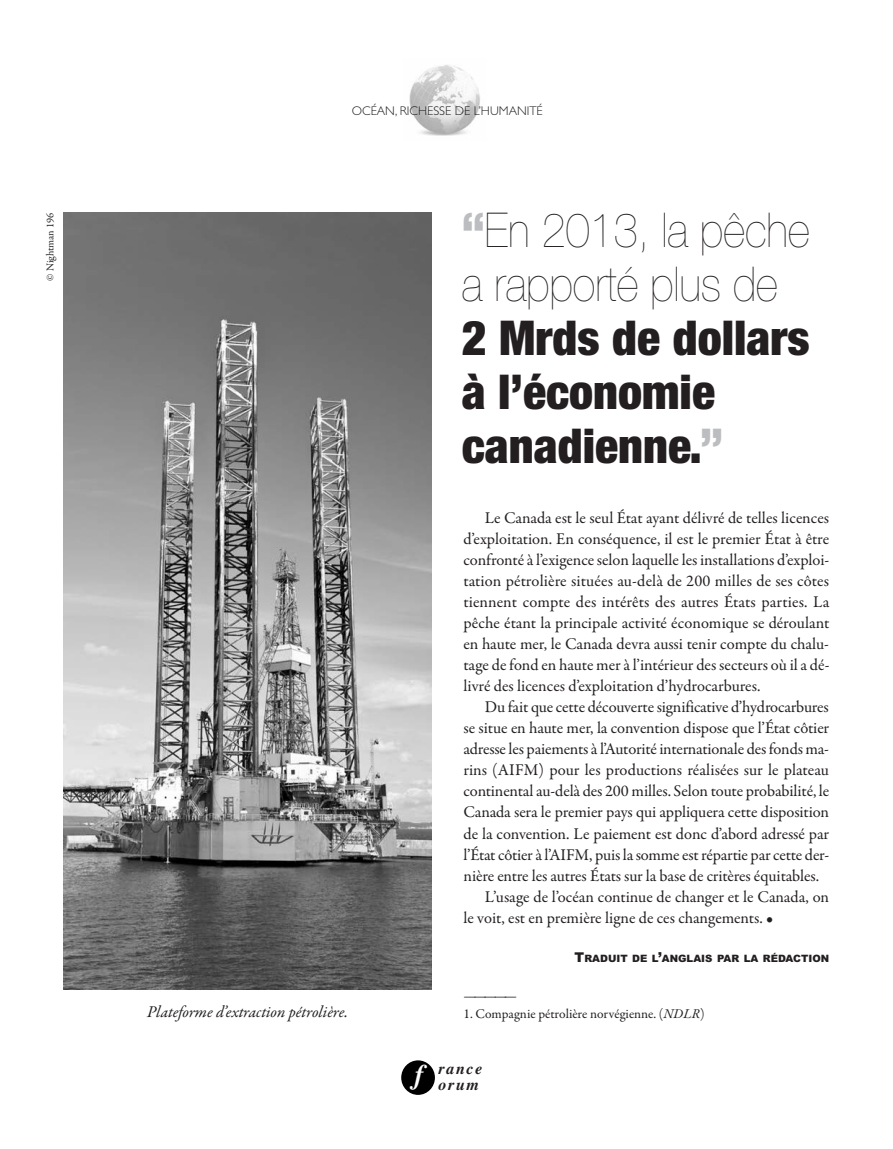
<style>
.page{position:relative;width:893px;height:1149px;background:#fff}
.page>*{position:absolute;margin:0;border:0;box-sizing:border-box;transform-origin:0 0}
.t1{font:900 condensed 48px/54px "Helvetica Neue";color:#231f20}
.t2{font:200 48px/54px "Helvetica Neue";color:#231f20;scale:.9 1}
.t3{font:16.5px/21px "Garamond Premr Pro";letter-spacing:-.01em;color:#231f20;text-align:justify}
.t4{font:italic 16.5px "Garamond Premr Pro";letter-spacing:-.005em;color:#231f20}
.t5{font:italic 700 16.05px/16px "Times";letter-spacing:.1em;color:#231f20;text-align:right}
.t6{font:13.5px "Garamond Premr Pro";color:#231f20}
.t7{font:300 12.6px "Gill Sans";color:#231f20}
.t8{font:10.5px "Garamond Premr Pro";letter-spacing:-.005em;color:#231f20}
.t9{font:900 10.2px "Arial";color:#231f20}
.s1{font-weight:900;font-stretch:condensed;color:#bcbdc0}
.s2{color:#bcbdc0}
.s3{font-size:13.5px}
.s4{font-style:italic}
</style>
<div class="page">
<div style="left:401px;top:1059px;width:34px;height:35px;background:#000;border-radius:50%"></div>
<img style="left:409px;top:65px;width:71px;height:71px">
<img style="left:64px;top:213px;width:368px;height:776px">
<p class="t8" style="left:46px;top:281px;width:69px;rotate:-90deg">© Nightman 196</p>
<p class="t7" style="left:352px;top:103px;width:192px">OCÉAN, RICHESSE DE L’HUMANITÉ</p>
<p class="t4" style="left:147px;top:1004px;width:203px">Plateforme d’extraction pétrolière.</p>
<h1 class="t2" style="left:462px;top:201px;width:388px"><span class="s1">“</span>En 2013, la pêche a rapporté plus de</h1>
<h1 class="t1" style="left:462px;top:308px;width:349px">2 Mrds de dollars à l’économie canadienne.<span class="s2">”</span></h1>
<p class="t3" style="left:463px;top:509px;width:367px;text-indent:21px">Le Canada est le seul état ayant délivré de telles licences d’exploitation. En conséquence, il est le premier état à être confronté à l’exigence selon laquelle les installations d’exploi&shy;tation pétrolière situées au-delà de 200 milles de ses côtes tiennent compte des intérêts des autres états parties. La pêche étant la principale activité économique se déroulant en haute mer, le Canada devra aussi tenir compte du chalu&shy;tage de fond en haute mer à l’intérieur des secteurs où il a dé&shy;livré des licences d’exploitation d’hydrocarbures.</p>
<p class="t3" style="left:485px;top:698px;width:346px">Du fait que cette découverte significative d’hydrocarbures</p>
<p class="t3" style="left:463px;top:719px;width:367px">se situe en haute mer, la convention dispose que l’état côtier</p>
<p class="t3" style="left:463px;top:740px;width:367px">adresse les paiements à l’Autorité internationale des fonds ma-</p>
<p class="t3" style="left:463px;top:761px;width:367px">rins (AiFM) pour les productions réalisées sur le plateau</p>
<p class="t3" style="left:463px;top:782px;width:367px">continental au-delà des 200 milles. Selon toute probabilité, le</p>
<p class="t3" style="left:463px;top:803px;width:367px">Canada sera le premier pays qui appliquera cette disposition</p>
<p class="t3" style="left:463px;top:824px;width:367px">de la convention. Le paiement est donc d’abord adressé par</p>
<p class="t3" style="left:463px;top:845px;width:367px">l’état côtier à l’AiFM, puis la somme est répartie par cette der-</p>
<p class="t3" style="left:463px;top:866px;width:357px">nière entre les autres états sur la base de critères équitables.</p>
<p class="t3" style="left:485px;top:887px;width:346px">L’usage de l’océan continue de changer et le Canada, on</p>
<p class="t3" style="left:463px;top:908px;width:311px">le voit, est en première ligne de ces changements. •</p>
<p class="t9" style="left:575px;top:952px;width:256px"><span class="s3">T</span>RADUIT DE L<span class="s3">’</span>ANGLAIS PAR LA RÉDACTION</p>
<p class="t6" style="left:463px;top:989px;width:55px">—————</p>
<p class="t6" style="left:463px;top:1007px;width:243px">1. Compagnie pétrolière norvégienne. (<span class="s4">NDLR</span>)</p>
<p class="t5" style="left:414px;top:1060px;width:69px">rance<br><sup>f</sup> orum</p>
</div>
